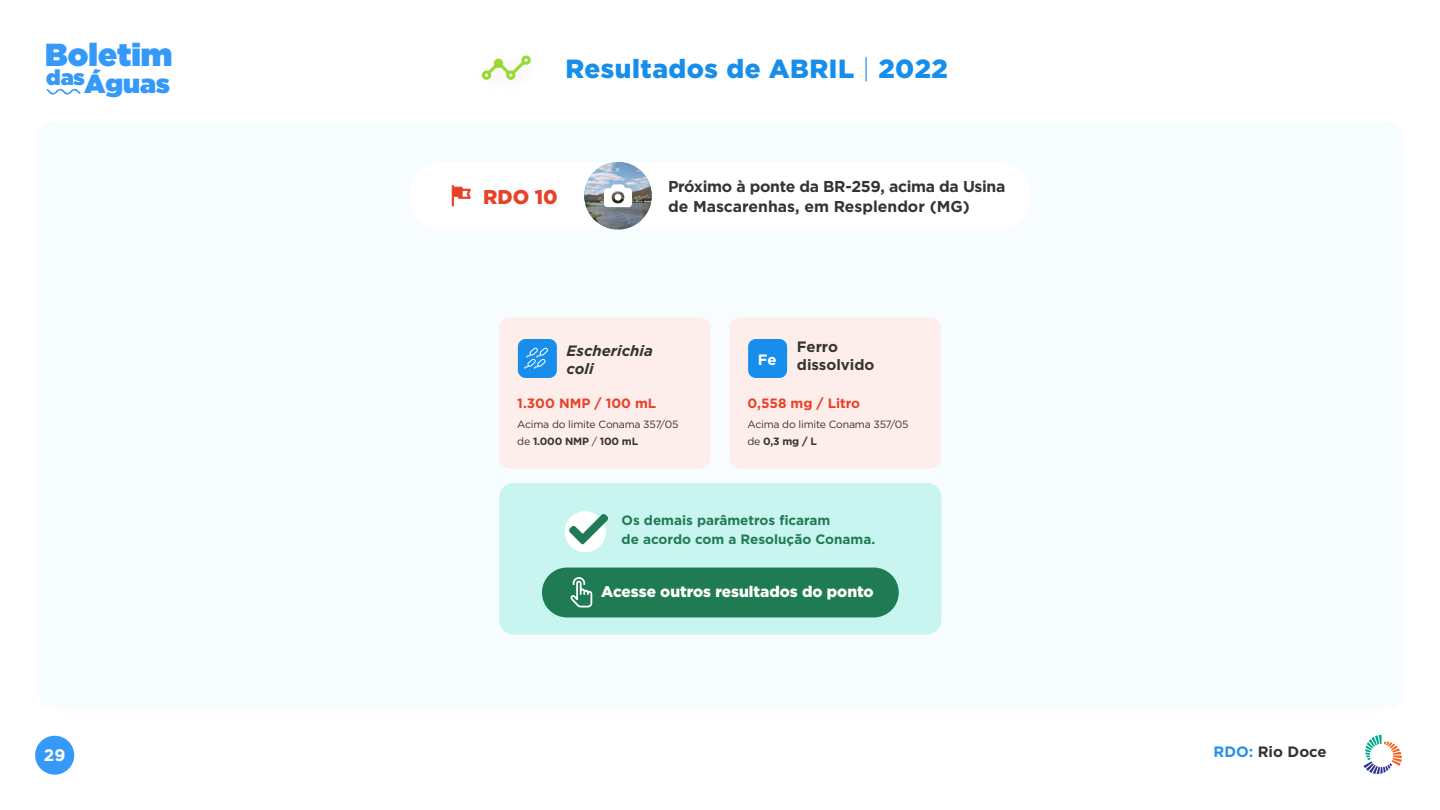
<style>
.page{position:relative;width:1440px;height:810px;background:#fff}
.page>*{position:absolute;margin:0;border:0;box-sizing:border-box;transform-origin:0 0}
.t1{font:900 31.88px "Gotham";color:#3599fa}
.t2{font:900 26.25px "Gotham";letter-spacing:.02em;color:#178eeb}
.t3{font:900 26.25px "Gotham";color:#3599fa}
.t4{font:900 21.45px "Gotham";color:#3599fa}
.t5{font:900 19.95px "Gotham";color:#e84128}
.t6{font:700 16.65px "Gotham";color:#fff}
.t7{font:700 15.75px/19.6px "Gotham";letter-spacing:-.02em;color:#343433}
.t8{font:900 15.45px "Gotham";color:#fff}
.t9{font:italic 700 15px/18px "Gotham";color:#343433}
.t10{font:700 15px/18px "Gotham";color:#343433}
.t11{font:700 15px "Gotham";color:#333}
.t12{font:700 15px "Gotham";color:#fff}
.t13{font:700 13.5px/18.6px "Gotham";color:#1f7b54}
.t14{font:700 13.5px "Gotham";color:#e84128}
.t15{font:10.5px/16.4px "Gotham";letter-spacing:-.02em;color:#343433}
.s1{font-weight:300}
.s2{font-weight:700}
.s3{color:#2390e9}
</style>
<div class="page">
<div style="left:37px;top:122px;width:1367px;height:587px;background:#f7fcfe;border-radius:19px"></div>
<svg style="left:482px;top:55px;width:49px;height:25px"></svg>
<div style="left:35px;top:736px;width:39px;height:39px;background:#3599fa;border-radius:19px"></div>
<div style="left:409px;top:162px;width:622px;height:68px;background:#fff;border-radius:34px"></div>
<svg style="left:452px;top:185px;width:19px;height:22px"></svg>
<img style="left:584px;top:162px;width:68px;height:67px">
<svg style="left:604px;top:184px;width:28px;height:23px"></svg>
<div style="left:499px;top:483px;width:442px;height:151px;background:#c9f5f1;border-radius:14px"></div>
<div style="left:542px;top:568px;width:357px;height:49px;background:#1f7b54;border-radius:25px"></div>
<svg style="left:570px;top:577px;width:22px;height:30px"></svg>
<div style="left:565px;top:511px;width:41px;height:41px;background:#fff;border-radius:50%"></div>
<svg style="left:569px;top:514px;width:39px;height:30px"></svg>
<div style="left:499px;top:317px;width:212px;height:152px;background:#feeeeb;border-radius:11px"></div>
<div style="left:518px;top:339px;width:39px;height:39px;background:#178eec;border-radius:8px"></div>
<svg style="left:524px;top:347px;width:24px;height:22px"></svg>
<div style="left:729px;top:317px;width:212px;height:152px;background:#feeeeb;border-radius:11px"></div>
<div style="left:748px;top:339px;width:39px;height:39px;background:#178eec;border-radius:8px"></div>
<svg style="left:47px;top:89px;width:34px;height:6px"></svg>
<svg style="left:1364px;top:735px;width:38px;height:39px"></svg>
<h1 class="t1" style="left:45px;top:32px;width:129px">Boletim</h1>
<h2 class="t3" style="left:85px;top:65px;width:87px">Águas</h2>
<h3 class="t4" style="left:46px;top:62px;width:40px">das</h3>
<h2 class="t2" style="left:565px;top:53px;width:384px">Resultados de ABRIL <span class="s1">|</span> 2022</h2>
<h3 class="t5" style="left:483px;top:185px;width:76px">RDO 10</h3>
<h3 class="t7" style="left:668px;top:177px;width:339px">Próximo à ponte da BR-259, acima da Usina de Mascarenhas, em Resplendor (MG)</h3>
<h3 class="t9" style="left:567px;top:342px;width:88px">Escherichia coli</h3>
<h3 class="t12" style="left:758px;top:349px;width:20px">Fe</h3>
<h3 class="t10" style="left:797px;top:338px;width:79px">Ferro dissolvido</h3>
<p class="t14" style="left:517px;top:394px;width:140px">1.300 NMP / 100 mL</p>
<p class="t14" style="left:748px;top:394px;width:114px">0,558 mg / Litro</p>
<p class="t15" style="left:517px;top:416px;width:163px">Acima do limite Conama 357/05 de <span class="s2">1.000 NMP</span> / <span class="s2">100 mL</span></p>
<p class="t15" style="left:748px;top:416px;width:163px">Acima do limite Conama 357/05 de <span class="s2">0,3 mg / L</span></p>
<p class="t13" style="left:622px;top:511px;width:255px">Os demais parâmetros ficaram<br>de acordo com a Resolução Conama.</p>
<h3 class="t8" style="left:601px;top:583px;width:274px">Acesse outros resultados do ponto</h3>
<h3 class="t6" style="left:44px;top:744px;width:23px">29</h3>
<h3 class="t11" style="left:1214px;top:742px;width:115px"><span class="s3">RDO:</span> Rio Doce</h3>
</div>
